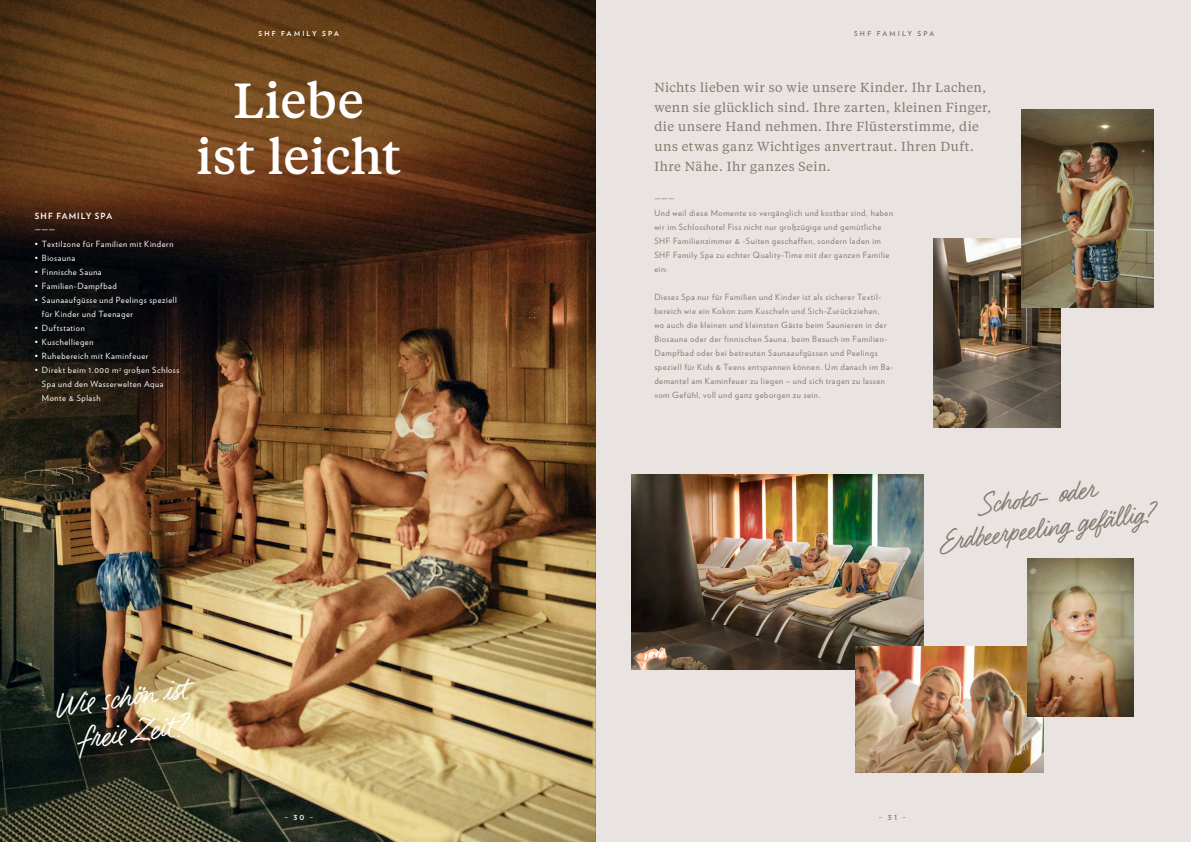
<style>
.page{position:relative;width:1191px;height:842px;background:#fff}
.page>*{position:absolute;margin:0;border:0;box-sizing:border-box;transform-origin:0 0}
.t1{font:500 49.1px/56px "Tiempos Text";letter-spacing:-.005em;color:#fff;text-align:center}
.t2{font:36px/36px "Felt That";color:#fff;text-align:center}
.t3{font:31.7px/31.7px "Felt That";color:#85796f;text-align:center}
.t4{font:13px/20px "Tiempos Text";letter-spacing:.035em;color:#85796f}
.t5{font:8.5px/14px "Verlag";letter-spacing:.065em;color:#85796f}
.t6{font:8.5px/14px "Verlag";letter-spacing:.065em;color:#fff}
.t7{font:700 8.5px "Verlag";letter-spacing:.125em;color:#fff}
.t8{font:700 6.9px "Verlag";letter-spacing:.325em;color:#85796f}
.t9{font:700 6.9px "Verlag";letter-spacing:.325em;color:#fff}
</style>
<div class="page">
<img style="left:0;top:0;width:595px;height:842px">
<div style="left:595px;top:0;width:596px;height:842px;background:#e9e4e1"></div>
<img style="left:934px;top:238px;width:126px;height:190px">
<img style="left:1021px;top:110px;width:132px;height:198px">
<img style="left:631px;top:474px;width:292px;height:195px">
<img style="left:855px;top:647px;width:188px;height:125px">
<img style="left:1027px;top:558px;width:106px;height:159px">
<p class="t9" style="left:258px;top:28px;width:82px">SHF FAMILY SPA</p>
<p class="t7" style="left:35px;top:210px;width:79px">SHF FAMILY SPA</p>
<p class="t6" style="left:35px;top:223px;width:22px">———</p>
<p class="t6" style="left:35px;top:237px;width:140px">• Textilzone für Familien mit Kindern</p>
<p class="t6" style="left:35px;top:251px;width:42px">• Biosauna</p>
<p class="t6" style="left:35px;top:265px;width:68px">• Finnische Sauna</p>
<p class="t6" style="left:35px;top:279px;width:83px">• Familien-Dampfbad</p>
<p class="t6" style="left:42px;top:293px;width:136px;text-indent:-7px">• Saunaaufgüsse und Peelings speziell für Kinder und Teenager</p>
<p class="t6" style="left:35px;top:321px;width:51px">• Duftstation</p>
<p class="t6" style="left:35px;top:335px;width:60px">• Kuschelliegen</p>
<p class="t6" style="left:35px;top:349px;width:115px">• Ruhebereich mit Kaminfeuer</p>
<p class="t6" style="left:42px;top:363px;width:139px;text-indent:-7px">• Direkt beim 1.000 m<sup>2</sup> großen Schloss<br>Spa und den Wasserwelten Aqua<br>Monte &amp; Splash</p>
<h1 class="t1" style="left:196px;top:70px;width:206px">Liebe<br>ist leicht</h1>
<h2 class="t2" style="left:52px;top:688px;width:134px;rotate:-8deg">Wie schön ist freie Zeit?</h2>
<p class="t9" style="left:284px;top:812px;width:30px">– 3 0 –</p>
<p class="t8" style="left:854px;top:28px;width:82px">SHF FAMILY SPA</p>
<h3 class="t4" style="left:654px;top:76px;width:338px">Nichts lieben wir so wie unsere Kinder. Ihr Lachen, wenn sie glücklich sind. Ihre zarten, kleinen Finger, die unsere Hand nehmen. Ihre Flüsterstimme, die uns etwas ganz Wichtiges anvertraut. Ihren Duft.<br>Ihre Nähe. Ihr ganzes Sein.</h3>
<p class="t5" style="left:654px;top:191px;width:240px">———<br>Und weil diese Momente so vergänglich und kostbar sind, haben wir im Schlosshotel Fiss nicht nur großzügige und gemütliche SHF Familienzimmer &amp; -Suiten geschaffen, sondern laden im SHF Family Spa zu echter Quality-Time mit der ganzen Familie ein:</p>
<p class="t5" style="left:654px;top:289px;width:240px">Dieses Spa nur für Familien und Kinder ist als sicherer Textil&shy;bereich wie ein Kokon zum Kuscheln und Sich-Zurückziehen,<br>wo auch die kleinen und kleinsten Gäste beim Saunieren in der Biosauna oder der finnischen Sauna, beim Besuch im Familien-Dampfbad oder bei betreuten Saunaaufgüssen und Peelings speziell für Kids &amp; Teens entspannen können. Um danach im Ba&shy;demantel am Kaminfeuer zu liegen – und sich tragen zu lassen vom Gefühl, voll und ganz geborgen zu sein.</p>
<h3 class="t3" style="left:931px;top:495px;width:218px;rotate:-8deg">Schok o- oder<br>Er dbee rpee ling gefäll ig?</h3>
<p class="t8" style="left:879px;top:812px;width:29px">– 3 1 –</p>
</div>
